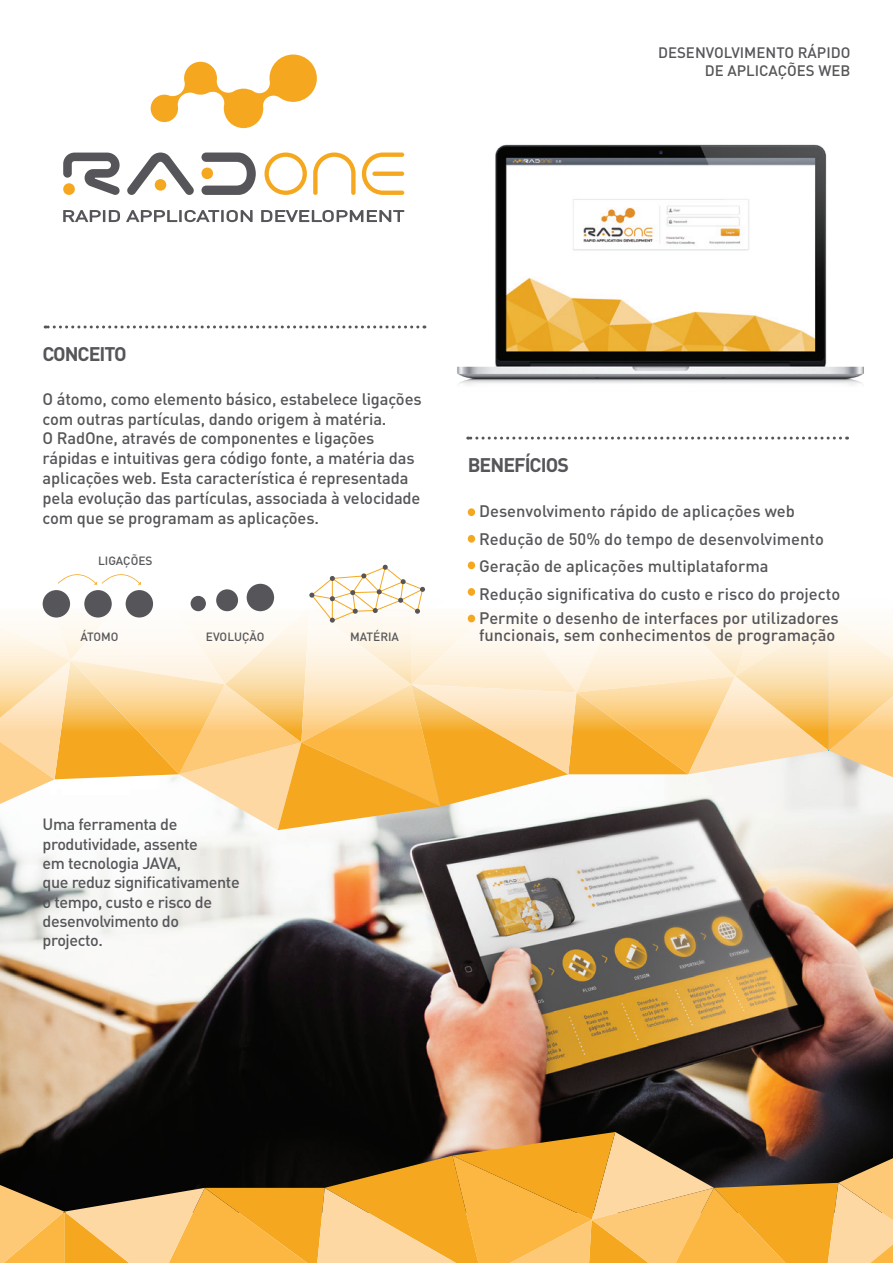
<style>
.page{position:relative;width:893px;height:1263px;background:#fff}
.page>*{position:absolute;margin:0;border:0;box-sizing:border-box;transform-origin:0 0}
.t1{font:700 19.5px "DIN Pro";letter-spacing:-.05em;color:#56565a}
.t2{font:500 16.5px/19.8px "DIN Pro";letter-spacing:-.01em;color:#56565a}
.t3{font:500 16.05px/19.4px "DIN Pro";letter-spacing:-.025em;color:#56565a}
.t4{font:500 15px/18px "DIN Pro";color:#56565a;text-align:right}
.t5{font:500 11.85px "DIN Pro";color:#56565a}
</style>
<div class="page">
<img style="left:0;top:830px;width:893px;height:302px">
<svg style="left:0;top:1132px;width:893px;height:131px;background:#af843e"></svg>
<svg style="left:151px;top:55px;width:166px;height:73px"></svg>
<svg style="left:127px;top:153px;width:67px;height:42px"></svg>
<svg style="left:201px;top:153px;width:55px;height:42px"></svg>
<svg style="left:63px;top:153px;width:57px;height:42px"></svg>
<svg style="left:264px;top:153px;width:43px;height:42px"></svg>
<svg style="left:313px;top:153px;width:43px;height:42px"></svg>
<svg style="left:362px;top:153px;width:42px;height:42px"></svg>
<svg style="left:372px;top:172px;width:32px;height:4px"></svg>
<svg style="left:63px;top:210px;width:57px;height:12px"></svg>
<svg style="left:126px;top:210px;width:127px;height:12px"></svg>
<svg style="left:261px;top:210px;width:143px;height:12px"></svg>
<svg style="left:45px;top:325px;width:373px;height:3px"></svg>
<svg style="left:468px;top:437px;width:372px;height:3px"></svg>
<svg style="left:0;top:565px;width:893px;height:265px"></svg>
<img style="left:17px;top:791px;width:255px;height:199px">
<img style="left:457px;top:144px;width:407px;height:241px">
<div style="left:468px;top:508px;width:7px;height:8px;background:#f5a81f;border-radius:50%"></div>
<div style="left:468px;top:561px;width:7px;height:8px;background:#f5a81f;border-radius:50%"></div>
<div style="left:468px;top:535px;width:7px;height:8px;background:#f5a81f;border-radius:50%"></div>
<div style="left:468px;top:588px;width:7px;height:8px;background:#f5a81f;border-radius:50%"></div>
<div style="left:468px;top:615px;width:7px;height:7px;background:#f5a81f;border-radius:50%"></div>
<p class="t4" style="left:658px;top:43px;width:194px">DESENVOLVIMENTO RÁPIDO<br>DE APLICAÇÕES WEB</p>
<p class="t1" style="left:43px;top:341px;width:86px">CONCEITO</p>
<p class="t2" style="left:43px;top:388px;width:380px">O átomo, como elemento básico, estabelece ligações com outras partículas, dando origem à matéria.<br>O RadOne, através de componentes e ligações rápidas e intuitivas gera código fonte, a matéria das aplicações web. Esta característica é representada pela evolução das partículas, associada à velocidade com que se programam as aplicações.</p>
<p class="t5" style="left:98px;top:552px;width:56px">LIGAÇÕES</p>
<p class="t5" style="left:81px;top:629px;width:40px">ÁTOMO</p>
<p class="t5" style="left:206px;top:629px;width:60px">EVOLUÇÃO</p>
<p class="t5" style="left:350px;top:629px;width:50px">MATÉRIA</p>
<p class="t1" style="left:468px;top:452px;width:103px">BENEFÍCIOS</p>
<p class="t2" style="left:479px;top:500px;width:317px">Desenvolvimento rápido de aplicações web</p>
<p class="t2" style="left:479px;top:556px;width:291px">Geração de aplicações multiplataforma</p>
<p class="t2" style="left:479px;top:528px;width:346px">Redução de 50% do tempo de desenvolvimento</p>
<p class="t2" style="left:479px;top:581px;width:363px;line-height:24.5px">Redução significativa do custo e risco do projecto<br>Permite o desenho de interfaces por utilizadores</p>
<p class="t2" style="left:479px;top:624px;width:358px">funcionais, sem conhecimentos de programação</p>
<p class="t3" style="left:43px;top:814px;width:199px">Uma ferramenta de produtividade, assente<br>em tecnologia JAVA,<br>que reduz significativamente o tempo, custo e risco de desenvolvimento do projecto.</p>
</div>
